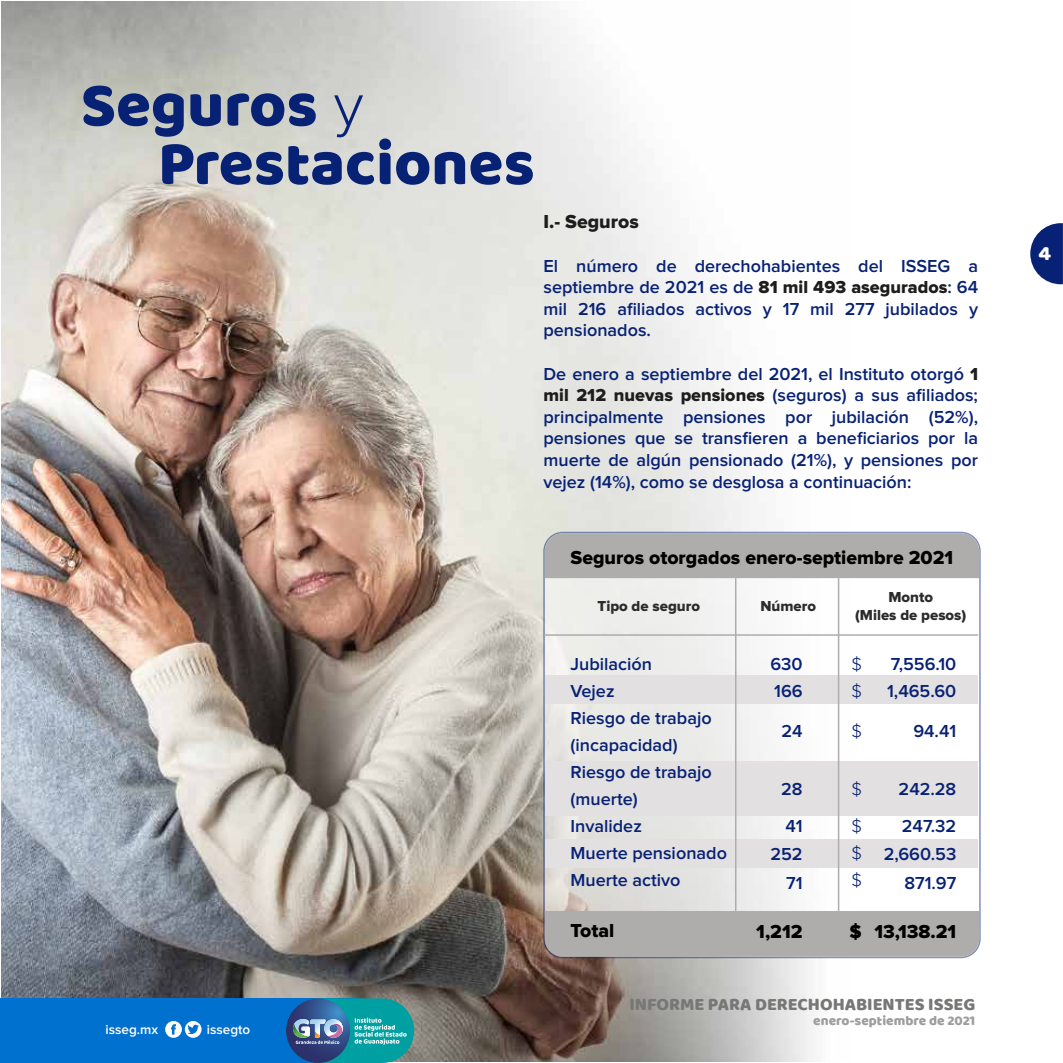
<style>
.page{position:relative;width:1063px;height:1063px;background:#fff}
.page>*{position:absolute;margin:0;border:0;box-sizing:border-box;transform-origin:0 0}
.t1{font:63.6px/58.5px "Baloo";color:#072175}
.t2{font:20.7px "Baloo";color:#fff}
.t3{font:19.5px "Proxima Nova Extrabld";color:#000}
.t4{font:19.5px "Proxima Nova Extrabld";color:#1d1d1b}
.t5{font:600 18px/21.6px "Proxima Nova";color:#072175}
.t6{font:18px "Baloo";color:#777775}
.t7{font:300 18px/37.2px "Proxima Nova";color:#072175}
.t8{font:15px/18px "Proxima Nova Extrabld";color:#2b2b2d;text-align:center}
.t9{font:13.65px "Baloo";color:#9d9d9c}
.t10{font:600 13.5px "Proxima Nova";color:#fff}
.s1{font-family:"Proxima Nova";font-weight:300;font-size:61.8px}
.s2{font-family:"Proxima Nova Extrabld";font-weight:400;color:#1d1d1b}
</style>
<div class="page">
<img style="left:2px;top:2px;width:848px;height:1060px">
<svg style="left:1030px;top:223px;width:33px;height:62px"></svg>
<div style="left:0;top:998px;width:359px;height:65px;background:#0071ce"></div>
<div style="left:286px;top:998px;width:128px;height:65px;background:#009fa1;border-radius:32px"></div>
<svg style="left:286px;top:998px;width:121px;height:65px"></svg>
<svg style="left:185px;top:1021px;width:17px;height:17px"></svg>
<svg style="left:187px;top:1025px;width:12px;height:9px"></svg>
<div style="left:165px;top:1021px;width:17px;height:17px;background:#fff;border-radius:50%"></div>
<svg style="left:171px;top:1024px;width:5px;height:11px"></svg>
<svg style="left:543px;top:532px;width:438px;height:426px"></svg>
<div style="left:546px;top:676px;width:432px;height:28px;background:#e2e0e0"></div>
<div style="left:546px;top:839px;width:432px;height:29px;background:#e2e0e0"></div>
<div style="left:546px;top:761px;width:432px;height:55px;background:#e2e0e0"></div>
<div style="left:545px;top:911px;width:434px;height:46px;background:#afacac"></div>
<div style="left:545px;top:533px;width:434px;height:45px;background:#afacac"></div>
<hr style="left:544px;top:634px;width:434px;height:2px;background:#afacac">
<hr style="left:735px;top:578px;width:1px;height:378px;background:#afacac">
<hr style="left:838px;top:578px;width:1px;height:378px;background:#afacac">
<h1 class="t1" style="left:158px;top:74px;width:378px;text-indent:-77px">Seguros <span class="s1">y<br></span>Prestaciones</h1>
<p class="t4" style="left:544px;top:213px;width:97px">I.- Seguros</p>
<p class="t5" style="left:544px;top:256px;width:436px;text-align:justify">El número de derechohabientes del ISSEG a septiembre de 2021 es de <span class="s2">81 mil 493 asegurados</span>: 64 mil 216 afiliados activos y 17 mil 277 jubilados y pensionados.</p>
<p class="t5" style="left:544px;top:364px;width:436px;text-align:justify">De enero a septiembre del 2021, el Instituto otorgó <span class="s2">1 mil 212 nuevas pensiones</span> (seguros) a sus afiliados; principalmente pensiones por jubilación (52%), pensiones que se transfieren a beneficiarios por la muerte de algún pensionado (21%), y pensiones por vejez (14%), como se desglosa a continuación:</p>
<p class="t10" style="left:106px;top:1023px;width:54px">isseg.mx</p>
<p class="t10" style="left:207px;top:1023px;width:45px">issegto</p>
<p class="t3" style="left:571px;top:549px;width:384px">Seguros otorgados enero-septiembre 2021</p>
<p class="t8" style="left:598px;top:597px;width:104px">Tipo de seguro</p>
<p class="t8" style="left:760px;top:597px;width:57px">Número</p>
<p class="t8" style="left:855px;top:588px;width:113px">Monto<br>(Miles de pesos)</p>
<p class="t5" style="left:571px;top:652px;width:158px;line-height:27px">Jubilación<br>Vejez<br>Riesgo de trabajo (incapacidad)<br>Riesgo de trabajo (muerte)<br>Invalidez<br>Muerte pensionado<br>Muerte activo</p>
<p class="t3" style="left:571px;top:921px;width:45px">Total</p>
<p class="t7" style="left:851px;top:646px;width:12px">$</p>
<p class="t5" style="left:770px;top:654px;width:34px">630</p>
<p class="t5" style="left:891px;top:654px;width:67px">7,556.10</p>
<p class="t7" style="left:851px;top:673px;width:12px">$</p>
<p class="t5" style="left:774px;top:681px;width:30px">166</p>
<p class="t5" style="left:887px;top:681px;width:71px">1,465.60</p>
<p class="t7" style="left:851px;top:713px;width:12px">$</p>
<p class="t5" style="left:781px;top:721px;width:23px">24</p>
<p class="t5" style="left:913px;top:721px;width:44px">94.41</p>
<p class="t7" style="left:851px;top:771px;width:12px">$ $</p>
<p class="t7" style="left:851px;top:840px;width:12px;line-height:27px">$ $</p>
<p class="t5" style="left:781px;top:771px;width:23px;line-height:37.2px">28<br>41</p>
<p class="t5" style="left:770px;top:841px;width:34px;line-height:28.5px;text-align:right">252<br>71</p>
<p class="t5" style="left:899px;top:771px;width:59px;line-height:37.2px">242.28<br>247.32</p>
<p class="t5" style="left:884px;top:841px;width:74px;line-height:28.5px;text-align:right">2,660.53<br>871.97</p>
<p class="t3" style="left:849px;top:922px;width:14px">$</p>
<p class="t3" style="left:756px;top:922px;width:48px">1,212</p>
<p class="t3" style="left:874px;top:922px;width:83px">13,138.21</p>
<p class="t6" style="left:629px;top:993px;width:347px">INFORME PARA DERECHOHABIENTES ISSEG</p>
<p class="t9" style="left:813px;top:1012px;width:164px">enero-septiembre de 2021</p>
<p class="t2" style="left:1034px;top:241px;width:24px">2 84</p>
</div>
